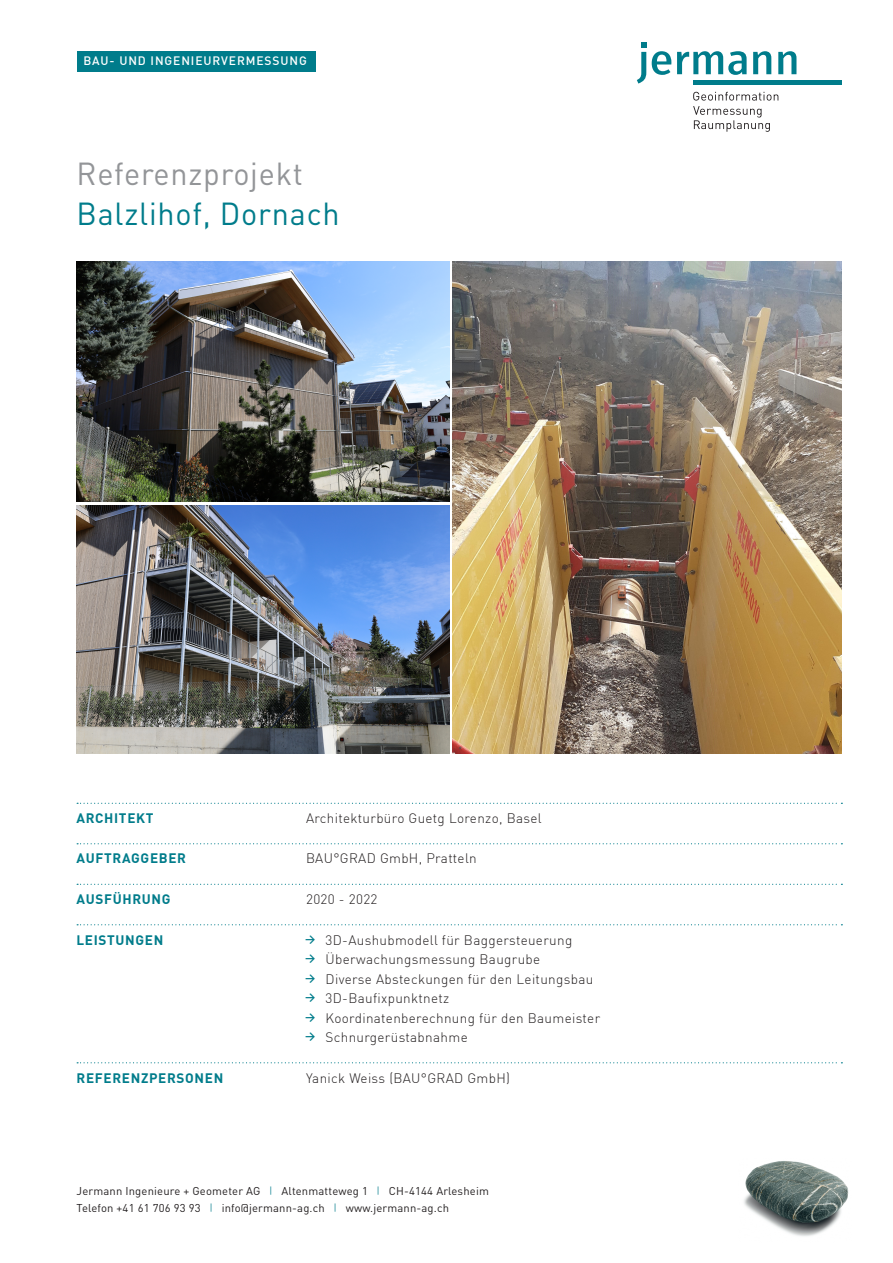
<style>
.page{position:relative;width:893px;height:1263px;background:#fff}
.page>*{position:absolute;margin:0;border:0;box-sizing:border-box;transform-origin:0 0}
.t1{font:31.5px "DIN Pro";letter-spacing:.025em;color:#007c8b}
.t2{font:31.5px "DIN Pro";letter-spacing:.025em;color:#939598}
.t3{font:300 13.5px/19.5px "DIN Pro";letter-spacing:.025em;color:#231f20}
.t4{font:700 13.5px "DIN Pro";letter-spacing:.05em;color:#007c8b}
.t5{font:500 12px "DIN Pro";letter-spacing:.075em;color:#fff}
.t6{font:11.25px "DIN Pro";letter-spacing:.015em;color:#231f20}
.s1{font-stretch:condensed;font-size:9.6px;color:#007c8b}
</style>
<div class="page">
<svg style="left:77px;top:803px;width:765px;height:1px"></svg>
<svg style="left:77px;top:843px;width:765px;height:1px"></svg>
<svg style="left:77px;top:884px;width:765px;height:1px"></svg>
<svg style="left:77px;top:924px;width:765px;height:1px"></svg>
<svg style="left:77px;top:1062px;width:765px;height:1px"></svg>
<svg style="left:693px;top:92px;width:85px;height:40px"></svg>
<hr style="left:693px;top:81px;width:149px;height:4px;background:#007c8b">
<svg style="left:652px;top:51px;width:19px;height:24px"></svg>
<svg style="left:753px;top:51px;width:18px;height:23px"></svg>
<svg style="left:778px;top:51px;width:18px;height:23px"></svg>
<svg style="left:637px;top:42px;width:9px;height:42px"></svg>
<svg style="left:677px;top:51px;width:70px;height:24px"></svg>
<div style="left:77px;top:51px;width:238px;height:20px;background:#007c8b"></div>
<img style="left:744px;top:1161px;width:105px;height:75px">
<img style="left:77px;top:505px;width:372px;height:249px">
<img style="left:453px;top:261px;width:389px;height:493px">
<img style="left:77px;top:261px;width:372px;height:241px">
<p class="t5" style="left:83px;top:52px;width:225px">BAU- UND INGENIEURVERMESSUNG</p>
<p class="t2" style="left:77px;top:152px;width:228px">Referenzprojekt</p>
<p class="t1" style="left:77px;top:193px;width:265px">Balzlihof, Dornach</p>
<p class="t4" style="left:77px;top:807px;width:79px">ARCHITEKT</p>
<p class="t3" style="left:306px;top:807px;width:237px">Architekturbüro Guetg Lorenzo, Basel</p>
<p class="t4" style="left:77px;top:848px;width:111px">AUFTRAGGEBER</p>
<p class="t3" style="left:306px;top:848px;width:172px">BAU°GRAD GmbH, Pratteln</p>
<p class="t4" style="left:77px;top:888px;width:96px">AUSFÜHRUNG</p>
<p class="t3" style="left:306px;top:888px;width:73px">2020 - 2022</p>
<p class="t4" style="left:77px;top:929px;width:88px">LEISTUNGEN</p>
<p class="t3" style="left:326px;top:929px;width:276px">3D-Aushubmodell für Baggersteuerung Überwachungsmessung Baugrube<br>Diverse Absteckungen für den Leitungsbau 3D-Baufixpunktnetz Koordinatenberechnung für den Baumeister Schnurgerüstabnahme</p>
<p class="t4" style="left:77px;top:1067px;width:148px">REFERENZPERSONEN</p>
<p class="t3" style="left:306px;top:1067px;width:205px">Yanick Weiss (BAU°GRAD GmbH)</p>
<p class="t6" style="left:77px;top:1183px;width:414px">Jermann Ingenieure + Geometer AG <span class="s1">|</span> Altenmatteweg 1 <span class="s1">|</span> CH-4144 Arlesheim</p>
<p class="t6" style="left:77px;top:1200px;width:374px">Telefon +41 61 706 93 93 <span class="s1">|</span> info@jermann-ag.ch <span class="s1">|</span> www.jermann-ag.ch</p>
</div>
